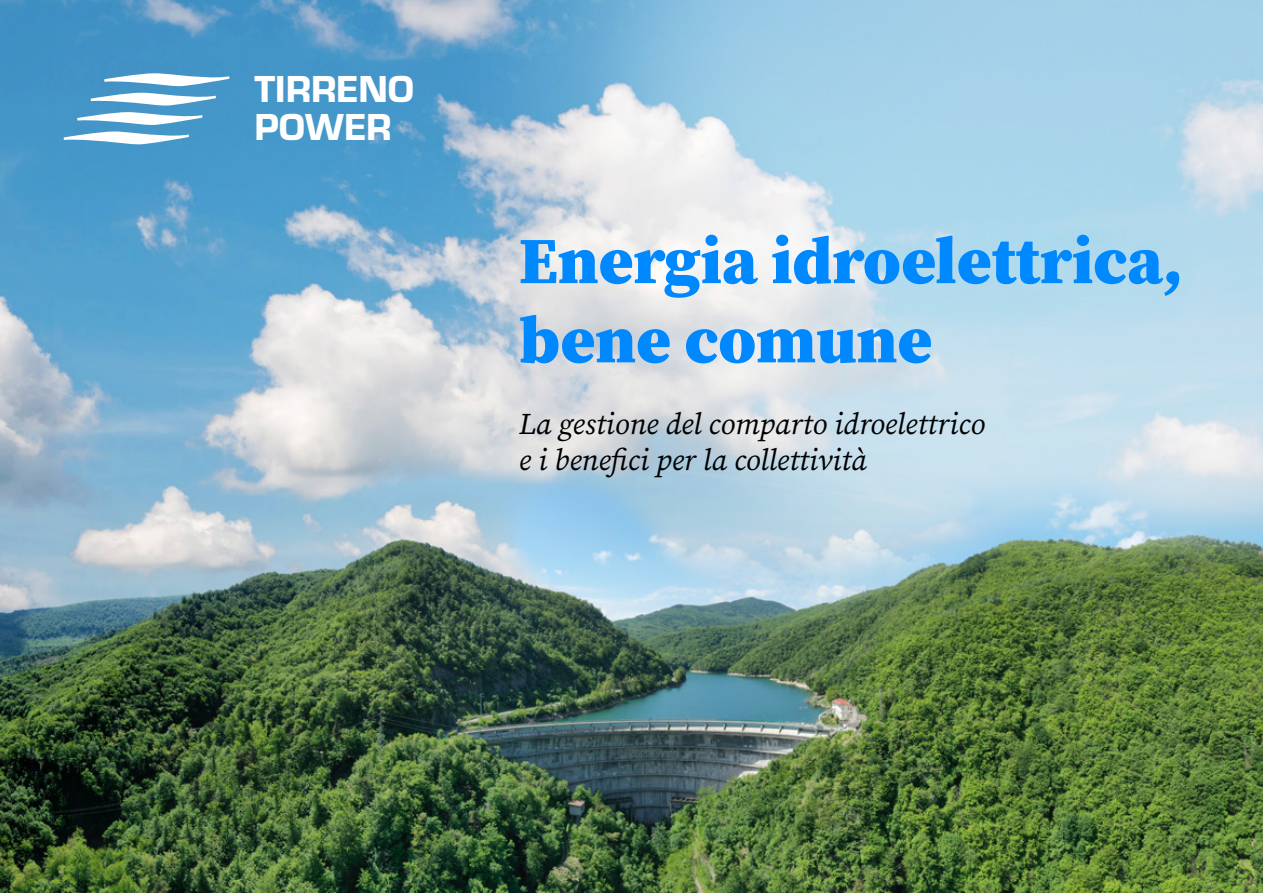
<style>
.page{position:relative;width:1263px;height:893px;background:#fff}
.page>*{position:absolute;margin:0;border:0;box-sizing:border-box;transform-origin:0 0}
.t1{font:900 66px/79.2px "Source Serif Pro";color:#08f}
.t2{font:39px/37.8px "Eurostile Hea";color:#fff}
.t3{font:italic 30px/36px "Source Serif Pro";color:#000}
</style>
<div class="page">
<img style="left:0;top:0;width:1263px;height:893px">
<svg style="left:104px;top:73px;width:125px;height:13px"></svg>
<svg style="left:91px;top:93px;width:125px;height:13px"></svg>
<svg style="left:77px;top:112px;width:125px;height:13px"></svg>
<svg style="left:64px;top:132px;width:125px;height:12px"></svg>
<h2 class="t2" style="left:254px;top:68px;width:161px">TIRRENO<br>POWER</h2>
<h1 class="t1" style="left:519px;top:220px;width:665px">Energia idroelettrica, bene comune</h1>
<p class="t3" style="left:519px;top:406px;width:468px">La gestione del comparto idroelettrico e i benefici per la collettività</p>
</div>
